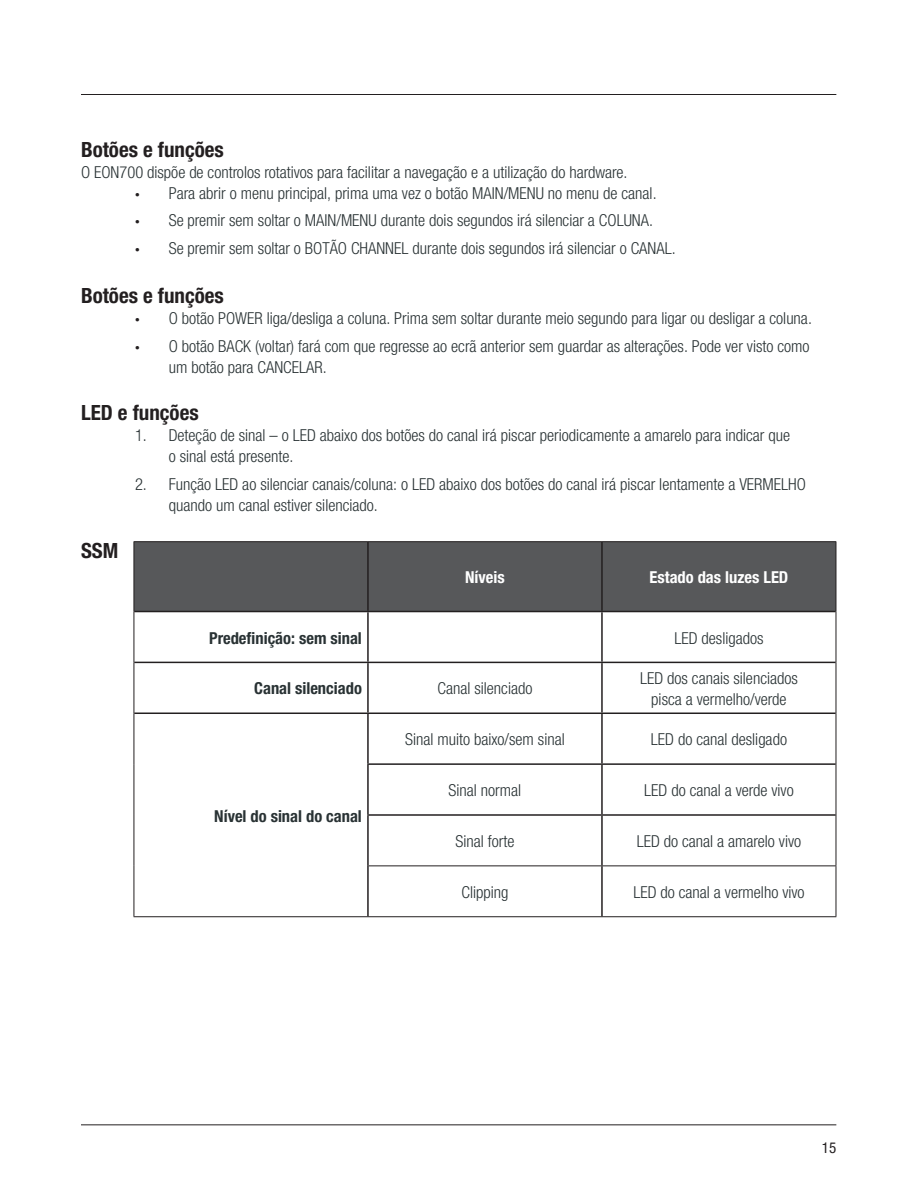
<style>
.page{position:relative;width:918px;height:1188px;background:#fff}
.page>*{position:absolute;margin:0;border:0;box-sizing:border-box;transform-origin:0 0}
.paragraph_heading{font:700 condensed 21px "Helvetica Neue";color:#231f20}
.Body_Text{font:700 condensed 21px "Helvetica Neue";color:#231f20}
.SubList{font:300 condensed 16.5px/21px "Helvetica Neue";color:#293234}
.Body_Text-2{font:300 condensed 16.5px/21px "Helvetica Neue";color:#293234;text-align:center}
.Body_Text-3{font:700 condensed 16.5px "Helvetica Neue";color:#293234}
.Body_Text-4{font:700 condensed 16.5px "Helvetica Neue";color:#fff}
.t1{font:condensed 15px "Helvetica Neue";color:#231f20}
.s1{font-family:"Myriad Pro";font-weight:400;font-stretch:normal;color:#231f20}
</style>
<div class="page">
<hr style="left:81px;top:94px;width:755px;height:1px;background:#231f20">
<hr style="left:81px;top:1125px;width:755px;height:1px;background:#231f20">
<div style="left:135px;top:542px;width:701px;height:69px;background:#57585a"></div>
<hr style="left:367px;top:542px;width:2px;height:69px;background:#231f20">
<hr style="left:601px;top:542px;width:2px;height:69px;background:#231f20">
<hr style="left:134px;top:611px;width:234px;height:1px;background:#231f20">
<hr style="left:368px;top:611px;width:234px;height:1px;background:#231f20">
<hr style="left:367px;top:612px;width:2px;height:50px;background:#231f20">
<hr style="left:602px;top:611px;width:234px;height:1px;background:#231f20">
<hr style="left:601px;top:612px;width:2px;height:50px;background:#231f20">
<hr style="left:134px;top:662px;width:234px;height:1px;background:#231f20">
<hr style="left:368px;top:662px;width:234px;height:1px;background:#231f20">
<hr style="left:367px;top:663px;width:2px;height:50px;background:#231f20">
<hr style="left:602px;top:662px;width:234px;height:1px;background:#231f20">
<hr style="left:601px;top:663px;width:2px;height:50px;background:#231f20">
<hr style="left:134px;top:713px;width:234px;height:1px;background:#231f20">
<hr style="left:368px;top:713px;width:234px;height:1px;background:#231f20">
<hr style="left:367px;top:714px;width:2px;height:49px;background:#231f20">
<hr style="left:602px;top:713px;width:234px;height:1px;background:#231f20">
<hr style="left:601px;top:714px;width:2px;height:49px;background:#231f20">
<hr style="left:367px;top:763px;width:235px;height:2px;background:#231f20">
<hr style="left:367px;top:765px;width:2px;height:49px;background:#231f20">
<hr style="left:602px;top:763px;width:234px;height:2px;background:#231f20">
<hr style="left:601px;top:765px;width:2px;height:49px;background:#231f20">
<hr style="left:367px;top:814px;width:235px;height:2px;background:#231f20">
<hr style="left:367px;top:816px;width:2px;height:50px;background:#231f20">
<hr style="left:602px;top:814px;width:234px;height:2px;background:#231f20">
<hr style="left:601px;top:816px;width:2px;height:49px;background:#231f20">
<hr style="left:367px;top:866px;width:2px;height:50px;background:#231f20">
<hr style="left:601px;top:866px;width:2px;height:50px;background:#231f20">
<hr style="left:134px;top:541px;width:234px;height:1px;background:#231f20">
<hr style="left:134px;top:542px;width:1px;height:70px;background:#231f20">
<hr style="left:368px;top:541px;width:234px;height:1px;background:#231f20">
<hr style="left:602px;top:541px;width:234px;height:1px;background:#231f20">
<hr style="left:836px;top:542px;width:1px;height:70px;background:#231f20">
<hr style="left:134px;top:612px;width:1px;height:50px;background:#231f20">
<hr style="left:836px;top:612px;width:1px;height:50px;background:#231f20">
<hr style="left:134px;top:662px;width:1px;height:51px;background:#231f20">
<hr style="left:836px;top:662px;width:1px;height:51px;background:#231f20">
<hr style="left:134px;top:713px;width:1px;height:51px;background:#231f20">
<hr style="left:836px;top:713px;width:1px;height:51px;background:#231f20">
<hr style="left:134px;top:764px;width:1px;height:51px;background:#231f20">
<hr style="left:836px;top:764px;width:1px;height:51px;background:#231f20">
<hr style="left:134px;top:815px;width:1px;height:51px;background:#231f20">
<hr style="left:836px;top:815px;width:1px;height:50px;background:#231f20">
<hr style="left:134px;top:866px;width:1px;height:50px;background:#231f20">
<hr style="left:369px;top:865px;width:233px;height:1px;background:#231f20">
<hr style="left:602px;top:865px;width:234px;height:1px;background:#231f20">
<hr style="left:836px;top:866px;width:1px;height:50px;background:#231f20">
<hr style="left:134px;top:916px;width:234px;height:1px;background:#231f20">
<hr style="left:368px;top:916px;width:234px;height:1px;background:#231f20">
<hr style="left:602px;top:916px;width:234px;height:1px;background:#231f20">
<p class="Body_Text" style="left:81px;top:136px;width:144px">Botões e funções</p>
<p class="Body_Text-2" style="left:81px;top:161px;width:548px">O EON700 dispõe de controlos rotativos para facilitar a navegação e a utilização do hardware.</p>
<p class="SubList" style="left:135px;top:182px;width:523px"><span class="s1">•</span> Para abrir o menu principal, prima uma vez o botão MAIN/MENU no menu de canal.</p>
<p class="SubList" style="left:135px;top:210px;width:520px"><span class="s1">•</span> Se premir sem soltar o MAIN/MENU durante dois segundos irá silenciar a COLUNA.</p>
<p class="SubList" style="left:135px;top:238px;width:542px"><span class="s1">•</span> Se premir sem soltar o BOTÃO CHANNEL durante dois segundos irá silenciar o CANAL.</p>
<p class="paragraph_heading" style="left:81px;top:283px;width:144px">Botões e funções</p>
<p class="SubList" style="left:135px;top:307px;width:678px"><span class="s1">•</span> O botão POWER liga/desliga a coluna. Prima sem soltar durante meio segundo para ligar ou desligar a coluna.</p>
<p class="SubList" style="left:169px;top:335px;width:642px;text-indent:-34px"><span class="s1">•</span> O botão BACK (voltar) fará com que regresse ao ecrã anterior sem guardar as alterações. Pode ver visto como um botão para CANCELAR.</p>
<p class="paragraph_heading" style="left:81px;top:400px;width:119px">LED e funções</p>
<p class="SubList" style="left:169px;top:424px;width:623px;text-indent:-34px">1. Deteção de sinal – o LED abaixo dos botões do canal irá piscar periodicamente a amarelo para indicar que o sinal está presente.</p>
<p class="SubList" style="left:169px;top:473px;width:639px;text-indent:-34px">2. Função LED ao silenciar canais/coluna: o LED abaixo dos botões do canal irá piscar lentamente a VERMELHO quando um canal estiver silenciado.</p>
<p class="paragraph_heading" style="left:81px;top:538px;width:39px">SSM</p>
<p class="Body_Text-4" style="left:465px;top:567px;width:41px">Níveis</p>
<p class="Body_Text-4" style="left:650px;top:567px;width:140px">Estado das luzes LED</p>
<p class="Body_Text-3" style="left:209px;top:628px;width:154px">Predefinição: sem sinal</p>
<p class="Body_Text-2" style="left:674px;top:627px;width:91px">LED desligados</p>
<p class="Body_Text-3" style="left:254px;top:679px;width:109px">Canal silenciado</p>
<p class="Body_Text-2" style="left:437px;top:678px;width:96px">Canal silenciado</p>
<p class="Body_Text-2" style="left:640px;top:667px;width:159px">LED dos canais silenciados pisca a vermelho/verde</p>
<p class="Body_Text-3" style="left:214px;top:806px;width:149px">Nível do sinal do canal</p>
<p class="Body_Text-2" style="left:405px;top:729px;width:161px">Sinal muito baixo/sem sinal</p>
<p class="Body_Text-2" style="left:651px;top:729px;width:138px">LED do canal desligado</p>
<p class="Body_Text-2" style="left:449px;top:780px;width:74px">Sinal normal</p>
<p class="Body_Text-2" style="left:644px;top:780px;width:151px">LED do canal a verde vivo</p>
<p class="Body_Text-2" style="left:456px;top:831px;width:60px">Sinal forte</p>
<p class="Body_Text-2" style="left:637px;top:831px;width:166px">LED do canal a amarelo vivo</p>
<p class="Body_Text-2" style="left:461px;top:881px;width:48px">Clipping</p>
<p class="Body_Text-2" style="left:633px;top:881px;width:173px">LED do canal a vermelho vivo</p>
<p class="t1" style="left:822px;top:1140px;width:16px">15</p>
</div>
